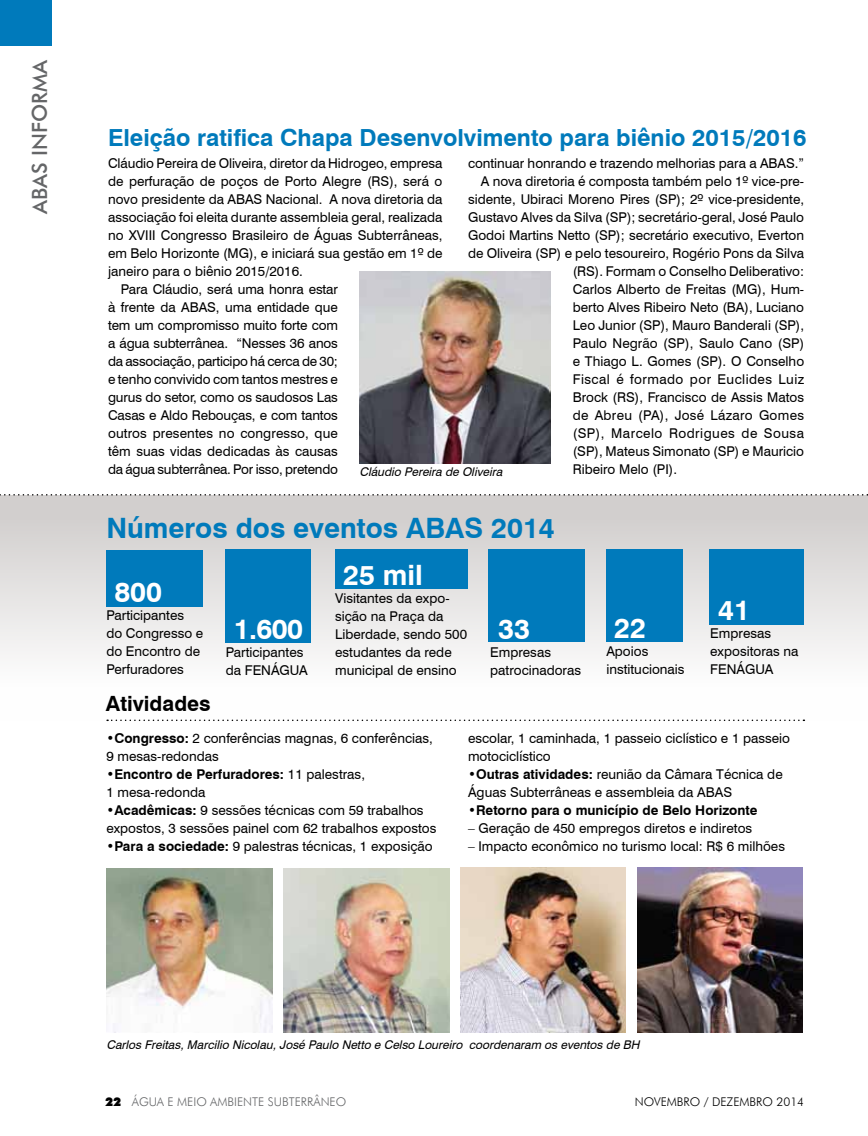
<style>
.page{position:relative;width:868px;height:1136px;background:#fff}
.page>*{position:absolute;margin:0;border:0;box-sizing:border-box;transform-origin:0 0}
.t1{font:700 28.05px "Swiss 721 BT";color:#007abb}
.t2{font:700 28.05px "Swiss 721 BT";color:#fff}
.t3{font:700 23.55px "Swiss 721 BT";color:#007abb}
.t4{font:500 21px "Futura BT";color:#656668}
.t5{font:700 21px "Swiss 721 BT";color:#000}
.t6{font:13.5px/18px "Swiss 721 BT";color:#000}
.t7{font:700 13.5px "Swiss 721 BT";color:#000}
.t8{font:13.5px "Swiss 721 BT";letter-spacing:-.02em;color:#000}
.t9{font:13.5px "Swiss 721 BT";letter-spacing:.03em;color:#000}
.t10{font:13.5px "Swiss 721 BT";letter-spacing:.035em;color:#000}
.t11{font:13.5px "Swiss 721 BT";letter-spacing:.025em;color:#000}
.t12{font:italic 12px "Swiss 721 BT";color:#000}
.t13{font:300 12px "Futura BT";color:#656668}
.t14{font:300 12px "Futura BT";color:#000}
.s1{font-weight:700}
.s2{font-weight:400}
.s3{font-weight:900;color:#000}
</style>
<div class="page">
<div style="left:0;top:495px;width:867px;height:225px;background:linear-gradient(to bottom,#cccaca,#fff)"></div>
<img style="left:284px;top:868px;width:165px;height:164px">
<img style="left:106px;top:868px;width:166px;height:164px">
<div style="left:335px;top:549px;width:133px;height:39px;background:#007abb"></div>
<div style="left:488px;top:549px;width:96px;height:93px;background:#007abb"></div>
<div style="left:606px;top:549px;width:77px;height:93px;background:#007abb"></div>
<div style="left:709px;top:549px;width:95px;height:75px;background:#007abb"></div>
<div style="left:225px;top:549px;width:85px;height:94px;background:#007abb"></div>
<div style="left:106px;top:549px;width:96px;height:57px;background:#007abb"></div>
<div style="left:0;top:0;width:51px;height:46px;background:#007abb"></div>
<svg style="left:107px;top:719px;width:697px;height:2px"></svg>
<img style="left:359px;top:272px;width:191px;height:192px">
<img style="left:637px;top:867px;width:165px;height:165px">
<img style="left:460px;top:867px;width:165px;height:165px">
<svg style="left:0;top:494px;width:868px;height:1px"></svg>
<h3 class="t4" style="left:27px;top:214px;width:154px;rotate:-90deg">ABAS IN FORMA</h3>
<h2 class="t3" style="left:108px;top:121px;width:700px">Eleição ratifica Chapa Desenvolvimento para biênio 2015/2016</h2>
<p class="t6" style="left:108px;top:154px;width:336px">Cláudio Pereira de Oliveira, diretor da Hidrogeo, empresa</p>
<p class="t6" style="left:108px;top:172px;width:336px">de perfuração de poços de Porto Alegre (RS), será o</p>
<p class="t6" style="left:108px;top:190px;width:336px">novo presidente da ABAS Nacional. A nova diretoria da</p>
<p class="t6" style="left:108px;top:208px;width:336px">associação foi eleita durante assembleia geral, realizada</p>
<p class="t6" style="left:108px;top:226px;width:336px">no XVIII Congresso Brasileiro de Águas Subterrâneas,</p>
<p class="t6" style="left:108px;top:244px;width:336px">em Belo Horizonte (MG), e iniciará sua gestão em 1º de</p>
<p class="t6" style="left:108px;top:262px;width:196px">janeiro para o biênio 2015/2016.</p>
<p class="t6" style="left:121px;top:280px;width:218px">Para Cláudio, será uma honra estar</p>
<p class="t6" style="left:108px;top:298px;width:231px">à frente da ABAS, uma entidade que</p>
<p class="t6" style="left:108px;top:316px;width:231px">tem um compromisso muito forte com</p>
<p class="t6" style="left:108px;top:334px;width:231px">a água subterrânea. “Nesses 36 anos</p>
<p class="t8" style="left:108px;top:352px;width:231px">da associação, participo há cerca de 30;</p>
<p class="t6" style="left:108px;top:370px;width:231px">e tenho convivido com tantos mestres e</p>
<p class="t6" style="left:108px;top:388px;width:231px">gurus do setor, como os saudosos Las</p>
<p class="t6" style="left:108px;top:406px;width:231px">Casas e Aldo Rebouças, e com tantos</p>
<p class="t6" style="left:108px;top:424px;width:231px">outros presentes no congresso, que</p>
<p class="t6" style="left:108px;top:442px;width:231px">têm suas vidas dedicadas às causas</p>
<p class="t6" style="left:108px;top:460px;width:231px">da água subterrânea. Por isso, pretendo</p>
<p class="t6" style="left:468px;top:153px;width:337px">continuar honrando e trazendo melhorias para a ABAS.”</p>
<p class="t6" style="left:480px;top:171px;width:325px">A nova diretoria é composta também pelo 1º vice-pre-</p>
<p class="t6" style="left:468px;top:189px;width:337px">sidente, Ubiraci Moreno Pires (SP); 2º vice-presidente,</p>
<p class="t6" style="left:468px;top:207px;width:337px">Gustavo Alves da Silva (SP); secretário-geral, José Paulo</p>
<p class="t6" style="left:468px;top:225px;width:337px">Godoi Martins Netto (SP); secretário executivo, Everton</p>
<p class="t6" style="left:468px;top:243px;width:337px">de Oliveira (SP) e pelo tesoureiro, Rogério Pons da Silva</p>
<p class="t6" style="left:572px;top:261px;width:233px">(RS). Formam o Conselho Deliberativo:</p>
<p class="t6" style="left:572px;top:279px;width:233px">Carlos Alberto de Freitas (MG), Hum-</p>
<p class="t6" style="left:572px;top:297px;width:233px">berto Alves Ribeiro Neto (BA), Luciano</p>
<p class="t6" style="left:572px;top:315px;width:233px">Leo Junior (SP), Mauro Banderali (SP),</p>
<p class="t6" style="left:572px;top:333px;width:233px">Paulo Negrão (SP), Saulo Cano (SP)</p>
<p class="t6" style="left:572px;top:351px;width:233px">e Thiago L. Gomes (SP). O Conselho</p>
<p class="t9" style="left:572px;top:370px;width:233px">Fiscal é formado por Euclides Luiz</p>
<p class="t6" style="left:572px;top:387px;width:233px">Brock (RS), Francisco de Assis Matos</p>
<p class="t11" style="left:572px;top:406px;width:233px">de Abreu (PA), José Lázaro Gomes</p>
<p class="t10" style="left:572px;top:424px;width:233px">(SP), Marcelo Rodrigues de Sousa</p>
<p class="t6" style="left:572px;top:441px;width:233px">(SP), Mateus Simonato (SP) e Mauricio</p>
<p class="t6" style="left:572px;top:459px;width:106px">Ribeiro Melo (PI).</p>
<p class="t12" style="left:359px;top:463px;width:147px">Cláudio Pereira de Oliveira</p>
<h1 class="t1" style="left:106px;top:508px;width:450px">Números dos eventos ABAS 2014</h1>
<h1 class="t2" style="left:114px;top:572px;width:49px">800</h1>
<p class="t6" style="left:106px;top:606px;width:98px">Participantes do Congresso e do Encontro de<br>Perfuradores</p>
<h1 class="t2" style="left:234px;top:609px;width:71px">1.600</h1>
<p class="t6" style="left:226px;top:642px;width:84px">Participantes da FENÁGUA</p>
<h3 class="t5" style="left:106px;top:689px;width:106px">Atividades</h3>
<h1 class="t2" style="left:343px;top:555px;width:81px">25 mil</h1>
<p class="t6" style="left:335px;top:588px;width:133px">Visitantes da expo&shy;sição na Praça da<br>Liberdade, sendo 500 estudantes da rede municipal de ensino</p>
<h1 class="t2" style="left:498px;top:609px;width:33px">33</h1>
<p class="t6" style="left:490px;top:642px;width:92px">Empresas patrocinadoras</p>
<h1 class="t2" style="left:614px;top:608px;width:33px">22</h1>
<p class="t6" style="left:606px;top:642px;width:80px">Apoios institucionais</p>
<h1 class="t2" style="left:718px;top:590px;width:33px">41</h1>
<p class="t6" style="left:710px;top:623px;width:90px">Empresas expositoras na<br>FENÁGUA</p>
<p class="t6" style="left:106px;top:728px;width:328px">•<span class="s1">Congresso:</span> 2 conferências magnas, 6 conferências,<br>9 mesas-redondas</p>
<p class="t6" style="left:106px;top:764px;width:260px">•<span class="s1">Encontro de Perfuradores:</span> 11 palestras,<br>1 mesa-redonda</p>
<p class="t6" style="left:106px;top:800px;width:331px">•<span class="s1">Acadêmicas:</span> 9 sessões técnicas com 59 trabalhos expostos, 3 sessões painel com 62 trabalhos expostos</p>
<p class="t6" style="left:106px;top:836px;width:328px">•<span class="s1">Para a sociedade:</span> 9 palestras técnicas, 1 exposição</p>
<p class="t6" style="left:468px;top:728px;width:323px">escolar, 1 caminhada, 1 passeio ciclístico e 1 passeio motociclístico</p>
<p class="t6" style="left:468px;top:764px;width:316px"><span class="s1">•Outras atividades:</span> reunião da Câmara Técnica de<br>Águas Subterrâneas e assembleia da ABAS</p>
<p class="t7" style="left:468px;top:800px;width:291px"><span class="s2">•</span>Retorno para o município de Belo Horizonte</p>
<p class="t6" style="left:468px;top:818px;width:285px">– Geração de 450 empregos diretos e indiretos</p>
<p class="t6" style="left:468px;top:836px;width:318px">– Impacto econômico no turismo local: R$ 6 milhões</p>
<p class="t12" style="left:106px;top:1036px;width:537px">CarlosFreitas,Marcilio Nicolau,José Paulo Netto e Celso Loureiro coordenaram oseventosde BH</p>
<p class="t13" style="left:105px;top:1094px;width:243px"><span class="s3">22</span> ÁGUA E MEIO AMBIENTE SUBTERRÂNEO</p>
<p class="t14" style="left:634px;top:1094px;width:171px">NOVEMBRO / DEZEMBRO 2014</p>
</div>
